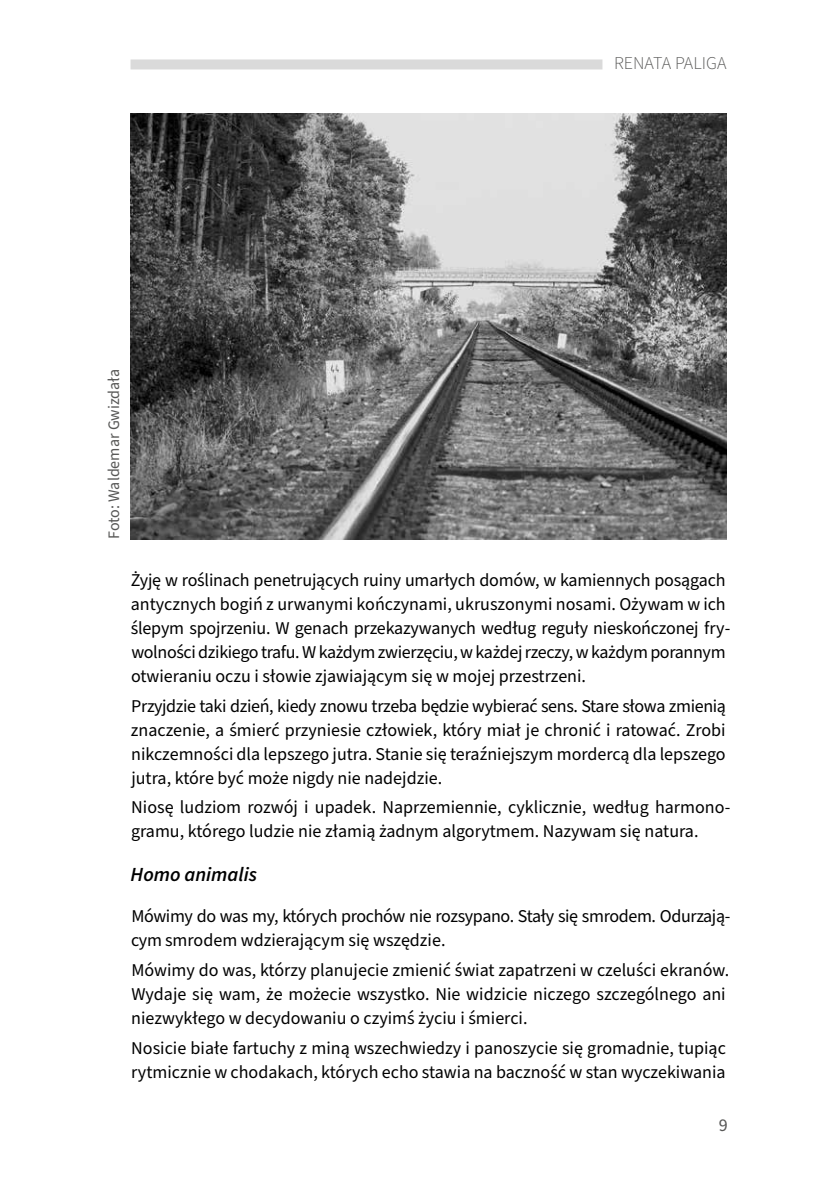
<style>
.page{position:relative;width:840px;height:1191px;background:#fff}
.page>*{position:absolute;margin:0;border:0;box-sizing:border-box;transform-origin:0 0}
.t1{font:italic 600 20px "Source Sans Pro";color:#000}
.t2{font:18px/24px "Source Sans Pro";color:#000}
.t3{font:18px/24px "Source Sans Pro";letter-spacing:-.02em;color:#000}
.t4{font:300 18px "Source Sans Pro";color:#575756}
.t5{font:18px "Source Sans Pro";color:#575756}
.t6{font:16px "Source Sans Pro";color:#575756}
</style>
<div class="page">
<div style="left:130px;top:59px;width:472px;height:10px;background:#dadada"></div>
<img style="left:130px;top:113px;width:596px;height:426px">
<p class="t4" style="left:613px;top:51px;width:114px">RENATA PALIGA</p>
<p class="t6" style="left:103px;top:539px;width:172px;rotate:-90deg">Foto: Waldemar Gwizdała</p>
<p class="t2" style="left:131px;top:568px;width:600px">Żyję w roślinach penetrujących ruiny umarłych domów, w kamiennych posągach antycznych bogiń z urwanymi kończynami, ukruszonymi nosami. Ożywam w ich ślepym spojrzeniu. W genach przekazywanych według reguły nieskończonej fry&shy;wolności dzikiego trafu. W każdym zwierzęciu, w każdej rzeczy, w każdym porannym otwieraniu oczu i słowie zjawiającym się w mojej przestrzeni.</p>
<p class="t2" style="left:131px;top:694px;width:596px;text-align:justify">Przyjdzie taki dzień, kiedy znowu trzeba będzie wybierać sens. Stare słowa zmienią znaczenie, a śmierć przyniesie człowiek, który miał je chronić i ratować. Zrobi nikczemności dla lepszego jutra. Stanie się teraźniejszym mordercą dla lepszego jutra, które być może nigdy nie nadejdzie.</p>
<p class="t2" style="left:131px;top:796px;width:600px">Niosę ludziom rozwój i upadek. Naprzemiennie, cyklicznie, według harmono&shy;gramu, którego ludzie nie złamią żadnym algorytmem. Nazywam się natura.</p>
<p class="t1" style="left:130px;top:861px;width:128px">Homo animalis</p>
<p class="t3" style="left:131px;top:904px;width:600px">Mówimy do was my, których prochów nie rozsypano. Stały się smrodem. Odurzają&shy;cym smrodem wdzierającym się wszędzie.</p>
<p class="t2" style="left:131px;top:958px;width:599px">Mówimy do was, którzy planujecie zmienić świat zapatrzeni w czeluści ekranów.<br>Wydaje się wam, że możecie wszystko. Nie widzicie niczego szczególnego ani niezwykłego w decydowaniu o czyimś życiu i śmierci.</p>
<p class="t2" style="left:131px;top:1036px;width:596px">Nosicie białe fartuchy z miną wszechwiedzy i panoszycie się gromadnie, tupiąc rytmicznie w chodakach, których echo stawia na baczność w stan wyczekiwania</p>
<p class="t5" style="left:718px;top:1113px;width:10px">9</p>
</div>
